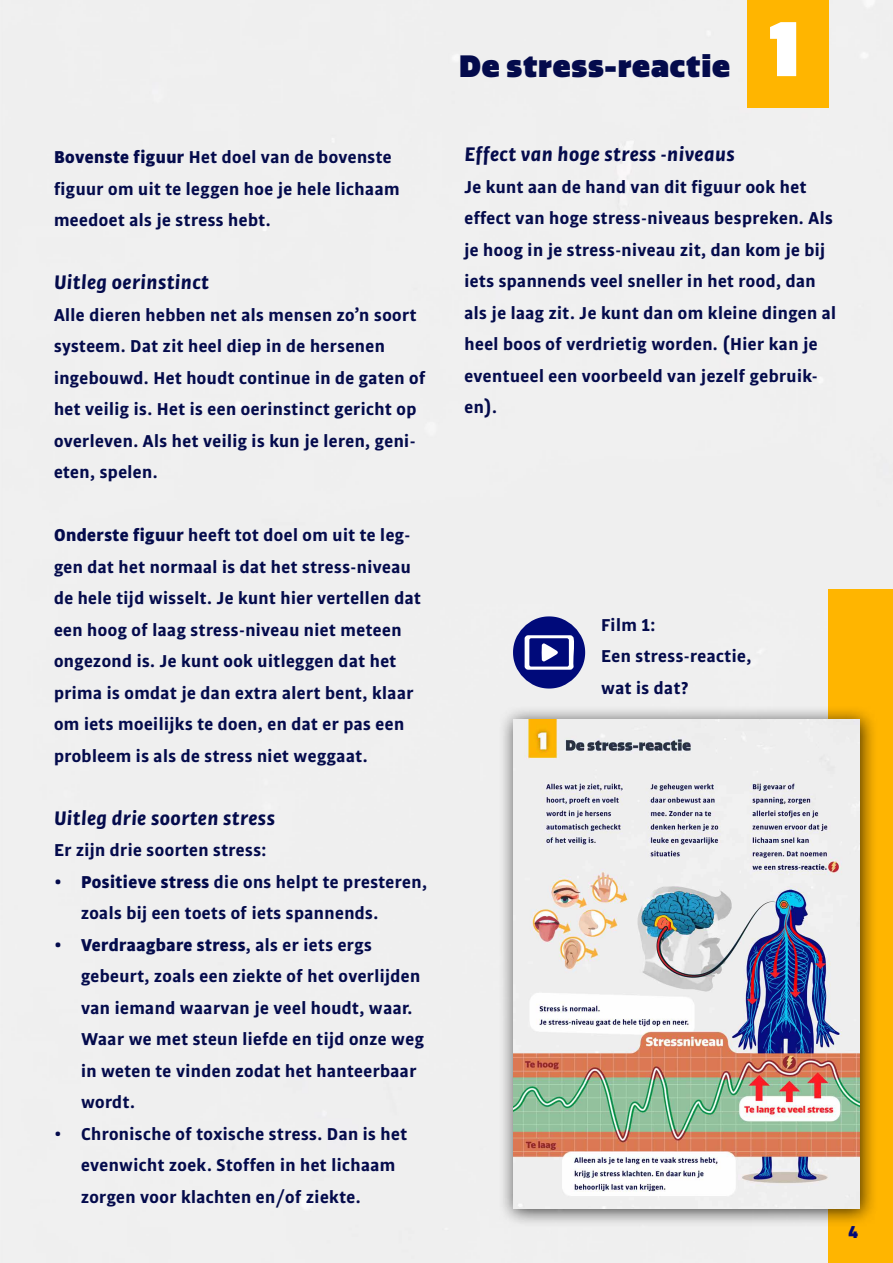
<style>
.page{position:relative;width:893px;height:1263px;background:#efefef}
.page>*{position:absolute;margin:0;border:0;box-sizing:border-box;transform-origin:0 0}
.t1{font:900 75px "Quatro";color:#fff}
.t2{font:900 30px "Quatro";letter-spacing:.025em;color:#040b4c}
.t3{font:italic 700 21px "Bulo";letter-spacing:.025em;color:#040b4c}
.t4{font:700 18.3px/31.5px "Bulo";letter-spacing:.025em;color:#040b4c}
.t5{font:900 18.3px "Bulo";color:#000a7a}
.s1{font-weight:900}
</style>
<div class="page">
<div style="left:829px;top:590px;width:64px;height:673px;background:#ffb500"></div>
<div style="left:498px;top:704px;width:380px;height:524px;background:#000;opacity:.75"></div>
<img style="left:513px;top:719px;width:346px;height:490px">
<div style="left:747px;top:0;width:82px;height:107px;background:#ffb500"></div>
<svg style="left:513px;top:616px;width:72px;height:72px"></svg>
<p class="t4" style="left:54px;top:141px;width:347px"><span class="s1">Bovenste figuur</span> Het doel van de bovenste figuur om uit te leggen hoe je hele lichaam meedoet als je stress hebt.</p>
<p class="t3" style="left:54px;top:268px;width:156px">Uitleg oerinstinct</p>
<p class="t4" style="left:54px;top:299px;width:373px">Alle dieren hebben net als mensen zo’n soort systeem. Dat zit heel diep in de hersenen ingebouwd. Het houdt continue in de gaten of het veilig is. Het is een oerinstinct gericht op overleven. Als het veilig is kun je leren, geni&shy;eten, spelen.</p>
<p class="t4" style="left:54px;top:519px;width:368px"><span class="s1">Onderste figuur</span> heeft tot doel om uit te leg&shy;gen dat het normaal is dat het stress-niveau de hele tijd wisselt. Je kunt hier vertellen dat een hoog of laag stress-niveau niet meteen ongezond is. Je kunt ook uitleggen dat het prima is omdat je dan extra alert bent, klaar om iets moeilijks te doen, en dat er pas een probleem is als de stress niet weggaat.</p>
<p class="t3" style="left:54px;top:804px;width:222px">Uitleg drie soorten stress</p>
<p class="t4" style="left:54px;top:834px;width:214px">Er zijn drie soorten stress:</p>
<p class="t4" style="left:81px;top:866px;width:347px;text-indent:-27px"><span class="s1">• Positieve stress</span> die ons helpt te presteren, zoals bij een toets of iets spannends.</p>
<p class="t4" style="left:81px;top:929px;width:344px;text-indent:-27px"><span class="s1">• Verdraagbare stress</span>, als er iets ergs gebeurt, zoals een ziekte of het overlijden van iemand waarvan je veel houdt, waar.<br>Waar we met steun liefde en tijd onze weg in weten te vinden zodat het hanteerbaar wordt.</p>
<p class="t4" style="left:81px;top:1118px;width:328px;text-indent:-27px">• Chronische of toxische stress. Dan is het evenwicht zoek. Stoffen in het lichaam zorgen voor klachten en/of ziekte.</p>
<h2 class="t2" style="left:459px;top:47px;width:272px">De stress-reactie</h2>
<h1 class="t1" style="left:769px;top:2px;width:33px">1</h1>
<p class="t3" style="left:464px;top:140px;width:272px">Effect van hoge stress -niveaus</p>
<p class="t4" style="left:464px;top:170px;width:373px">Je kunt aan de hand van dit figuur ook het effect van hoge stress-niveaus bespreken. Als je hoog in je stress-niveau zit, dan kom je bij iets spannends veel sneller in het rood, dan als je laag zit. Je kunt dan om kleine dingen al heel boos of verdrietig worden. (Hier kan je eventueel een voorbeeld van jezelf gebruik&shy;en).</p>
<p class="t4" style="left:601px;top:609px;width:152px">Film 1:<br>Een stress-reactie, wat is dat?</p>
<p class="t5" style="left:848px;top:1219px;width:12px">4</p>
</div>
